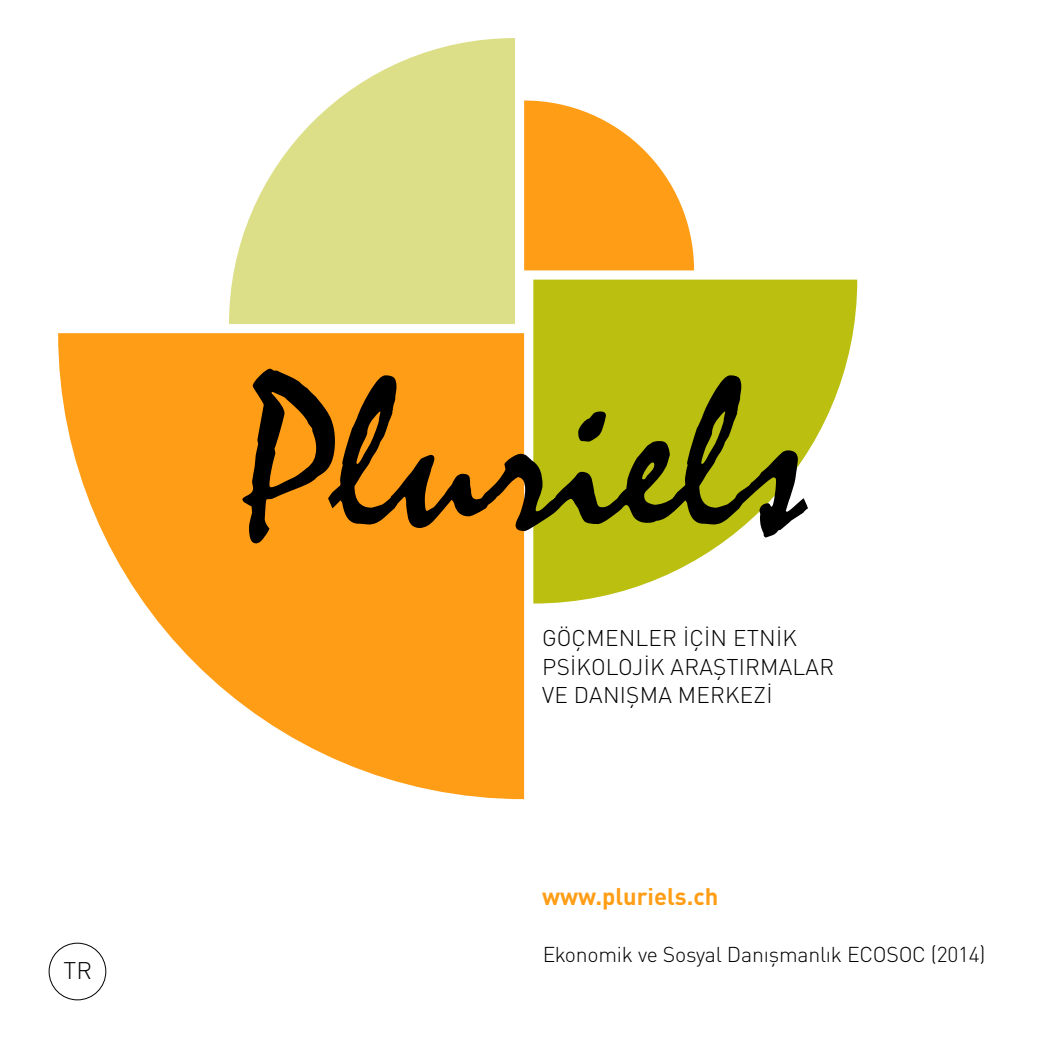
<style>
.page{position:relative;width:1049px;height:1049px;background:#fff}
.page>*{position:absolute;margin:0;border:0;box-sizing:border-box;transform-origin:0 0}
.t1{font:700 23.75px "DIN Pro";color:#ff9e16}
.t2{font:300 23.75px "DIN Pro";color:#000}
.t3{font:300 22.5px/28.8px "DIN Pro";letter-spacing:.01em;color:#000}
.t4{font:300 21.25px "DIN Pro";letter-spacing:-.01em;color:#000}
</style>
<div class="page">
<hr style="left:0;top:0;width:1px;height:1049px;background:#ff9e16">
<svg style="left:229px;top:38px;width:286px;height:286px;fill:#dcdf88"></svg>
<svg style="left:524px;top:100px;width:170px;height:170px"></svg>
<svg style="left:58px;top:333px;width:466px;height:466px;fill:#ff9e16"></svg>
<svg style="left:533px;top:280px;width:324px;height:323px;fill:#babf10"></svg>
<div style="left:49px;top:943px;width:57px;height:57px;border:1px solid #000;border-radius:50%"></div>
<svg style="left:242px;top:369px;width:566px;height:174px;background:#a38215"></svg>
<p class="t2" style="left:64px;top:951px;width:30px">TR</p>
<p class="t3" style="left:542px;top:621px;width:293px">GÖÇMENLER İÇİN ETNİK<br>PSİKOLOJİK ARAȘTIRMALAR<br>VE DANIȘMA MERKEZİ</p>
<p class="t1" style="left:542px;top:876px;width:178px">www.pluriels.ch</p>
<p class="t4" style="left:542px;top:938px;width:445px">Ekonomik ve Sosyal Danışmanlık ECOSOC (2014)</p>
</div>
